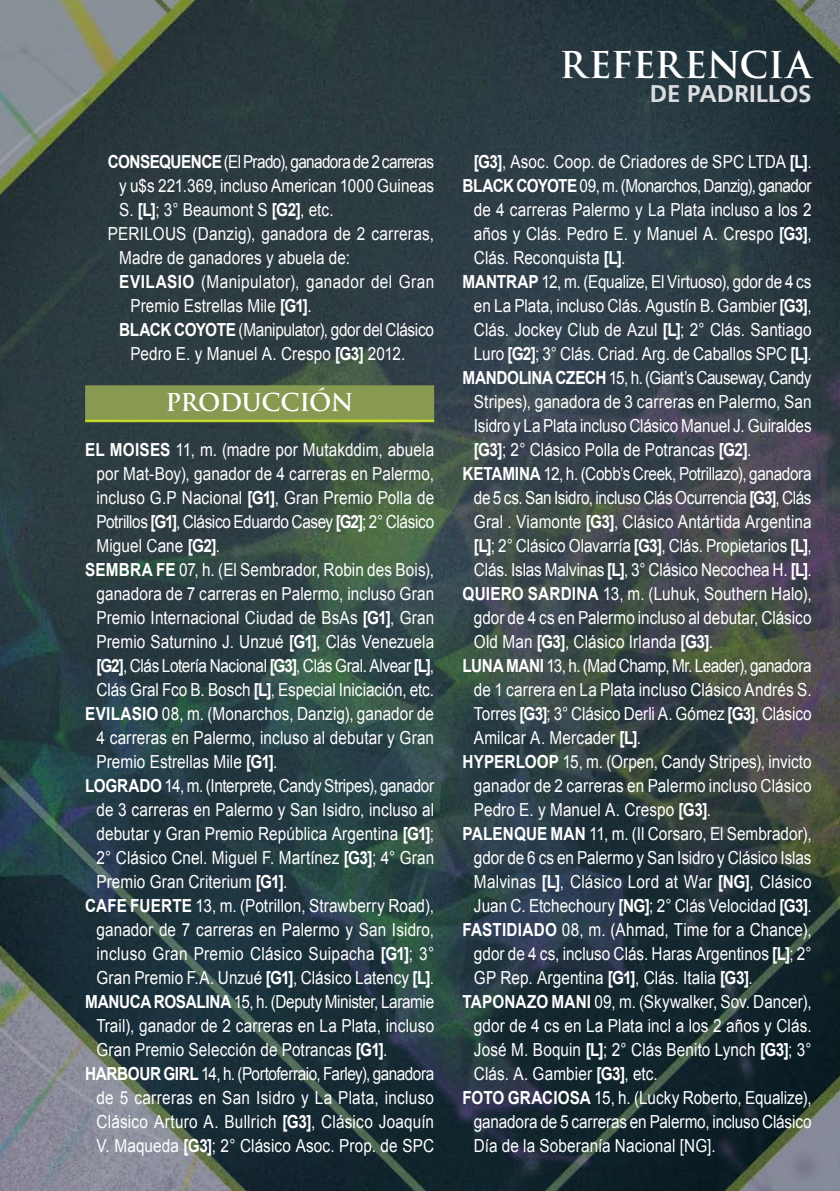
<style>
.page{position:relative;width:840px;height:1191px;background:#fff}
.page>*{position:absolute;margin:0;border:0;box-sizing:border-box;transform-origin:0 0}
.Gan-Page_Title{font:700 36px "Trajan Pro";letter-spacing:-.01em;color:#fff}
.Gan-Page_Title-2{font:700 24px "Frutiger";color:#dcddde}
.PAD-H1{font:700 24px "Trajan Pro";letter-spacing:-.025em;color:#fff}
.PAD-L1{font:18px/24px "Arial";letter-spacing:.005em;color:#fff;text-align:justify;scale:.85 1}
.PAD-L3{font:18px/24px "Arial";letter-spacing:.01em;color:#fff;text-align:justify;scale:.85 1}
.PAD-L4{font:18px/24px "Arial";letter-spacing:-.015em;color:#fff;scale:.85 1}
.PAD-L4-2{font:18px/24px "Arial";letter-spacing:.005em;color:#fff;scale:.85 1}
.s1{font-weight:700}
</style>
<div class="page">
<img style="left:0;top:0;width:839px;height:1191px">
<div style="left:85px;top:385px;width:349px;height:34px;background:#889951"></div>
<hr style="left:85px;top:419px;width:349px;height:3px;background:#c4d82e">
<p class="PAD-L3" style="left:119px;top:150px;width:372px;text-indent:-11px"><span class="s1">CONSEQUENCE</span> (El Prado), ganadora de 2 carreras y u$s 221.369, incluso American 1000 Guineas S. <span class="s1">[L]</span>; 3° Beaumont S <span class="s1">[G2]</span>, etc.</p>
<p class="PAD-L3" style="left:119px;top:222px;width:372px;text-indent:-11px">PERILOUS (Danzig), ganadora de 2 carreras,<br>Madre de ganadores y abuela de:</p>
<p class="PAD-L4-2" style="left:130px;top:270px;width:358px;text-indent:-11px"><span class="s1">EVILASIO</span> (Manipulator), ganador del Gran<br>Premio Estrellas Mile <span class="s1">[G1]</span>.</p>
<p class="PAD-L4" style="left:130px;top:318px;width:358px;text-indent:-11px"><span class="s1">BLACK COYOTE</span> (Manipulator), gdor del Clásico<br>Pedro E. y Manuel A. Crespo <span class="s1">[G3]</span> 2012.</p>
<p class="PAD-H1" style="left:165px;top:387px;width:189px">PRODUCCIÓN</p>
<p class="PAD-L1" style="left:96px;top:438px;width:398px;text-indent:-11px"><span class="s1">EL MOISES</span> 11, m. (madre por Mutakddim, abuela por Mat-Boy), ganador de 4 carreras en Palermo, incluso G.P Nacional <span class="s1">[G1]</span>, Gran Premio Polla de Potrillos <span class="s1">[G1]</span>, Clásico Eduardo Casey <span class="s1">[G2]</span>; 2° Clásico Miguel Cane <span class="s1">[G2]</span>.</p>
<p class="PAD-L1" style="left:96px;top:558px;width:398px;text-indent:-11px"><span class="s1">SEMBRA FE</span> 07, h. (El Sembrador, Robin des Bois), ganadora de 7 carreras en Palermo, incluso Gran Premio Internacional Ciudad de BsAs <span class="s1">[G1]</span>, Gran Premio Saturnino J. Unzué <span class="s1">[G1]</span>, Clás Venezuela <span class="s1">[G2]</span>, Clás Lotería Nacional <span class="s1">[G3]</span>, Clás Gral. Alvear <span class="s1">[L]</span>, Clás Gral Fco B. Bosch <span class="s1">[L]</span>, Especial Iniciación, etc.</p>
<p class="PAD-L1" style="left:96px;top:702px;width:398px;text-indent:-11px"><span class="s1">EVILASIO</span> 08, m. (Monarchos, Danzig), ganador de 4 carreras en Palermo, incluso al debutar y Gran Premio Estrellas Mile <span class="s1">[G1]</span>.</p>
<p class="PAD-L1" style="left:96px;top:774px;width:398px;text-indent:-11px"><span class="s1">LOGRADO</span> 14, m. (Interprete, Candy Stripes), ganador de 3 carreras en Palermo y San Isidro, incluso al debutar y Gran Premio República Argentina <span class="s1">[G1]</span>; 2° Clásico Cnel. Miguel F. Martínez <span class="s1">[G3]</span>; 4° Gran Premio Gran Criterium <span class="s1">[G1]</span>.</p>
<p class="PAD-L1" style="left:96px;top:894px;width:398px;text-indent:-11px"><span class="s1">CAFE FUERTE</span> 13, m. (Potrillon, Strawberry Road), ganador de 7 carreras en Palermo y San Isidro, incluso Gran Premio Clásico Suipacha <span class="s1">[G1]</span>; 3° Gran Premio F.A. Unzué <span class="s1">[G1]</span>, Clásico Latency <span class="s1">[L]</span>.</p>
<p class="PAD-L1" style="left:96px;top:990px;width:398px;text-indent:-11px"><span class="s1">MANUCA ROSALINA</span> 15, h. (Deputy Minister, Laramie Trail), ganador de 2 carreras en La Plata, incluso Gran Premio Selección de Potrancas <span class="s1">[G1]</span>.</p>
<p class="PAD-L1" style="left:96px;top:1062px;width:398px;text-indent:-11px"><span class="s1">HARBOUR GIRL</span> 14, h. (Portoferraio, Farley), ganadora de 5 carreras en San Isidro y La Plata, incluso Clásico Arturo A. Bullrich <span class="s1">[G3]</span>, Clásico Joaquín V. Maqueda <span class="s1">[G3]</span>; 2° Clásico Asoc. Prop. de SPC</p>
<p class="Gan-Page_Title" style="left:559px;top:43px;width:253px">REFERENCIA</p>
<p class="Gan-Page_Title-2" style="left:649px;top:80px;width:163px">DE PADRILLOS</p>
<p class="PAD-L1" style="left:473px;top:150px;width:398px"><span class="s1">[G3]</span>, Asoc. Coop. de Criadores de SPC LTDA <span class="s1">[L]</span>.</p>
<p class="PAD-L1" style="left:473px;top:174px;width:398px;text-indent:-11px"><span class="s1">BLACK COYOTE</span> 09, m. (Monarchos, Danzig), ganador de 4 carreras Palermo y La Plata incluso a los 2 años y Clás. Pedro E. y Manuel A. Crespo <span class="s1">[G3]</span>, Clás. Reconquista <span class="s1">[L]</span>.</p>
<p class="PAD-L1" style="left:473px;top:270px;width:398px;text-indent:-11px"><span class="s1">MANTRAP</span> 12, m. (Equalize, El Virtuoso), gdor de 4 cs en La Plata, incluso Clás. Agustín B. Gambier <span class="s1">[G3]</span>, Clás. Jockey Club de Azul <span class="s1">[L]</span>; 2° Clás. Santiago Luro <span class="s1">[G2]</span>; 3° Clás. Criad. Arg. de Caballos SPC <span class="s1">[L]</span>.</p>
<p class="PAD-L1" style="left:473px;top:366px;width:398px;text-indent:-11px"><span class="s1">MANDOLINA CZECH</span> 15, h. (Giant’s Causeway, Candy Stripes), ganadora de 3 carreras en Palermo, San Isidro y La Plata incluso Clásico Manuel J. Guiraldes <span class="s1">[G3]</span>; 2° Clásico Polla de Potrancas <span class="s1">[G2]</span>.</p>
<p class="PAD-L1" style="left:473px;top:462px;width:398px;text-indent:-11px"><span class="s1">KETAMINA</span> 12, h. (Cobb’s Creek, Potrillazo), ganadora de 5 cs. San Isidro, incluso Clás Ocurrencia <span class="s1">[G3]</span>, Clás Gral . Viamonte <span class="s1">[G3]</span>, Clásico Antártida Argentina <span class="s1">[L]</span>; 2° Clásico Olavarría <span class="s1">[G3]</span>, Clás. Propietarios <span class="s1">[L]</span>, Clás. Islas Malvinas <span class="s1">[L]</span>, 3° Clásico Necochea H. <span class="s1">[L]</span>.</p>
<p class="PAD-L1" style="left:473px;top:582px;width:398px;text-indent:-11px"><span class="s1">QUIERO SARDINA</span> 13, m. (Luhuk, Southern Halo), gdor de 4 cs en Palermo incluso al debutar, Clásico Old Man <span class="s1">[G3]</span>, Clásico Irlanda <span class="s1">[G3]</span>.</p>
<p class="PAD-L1" style="left:473px;top:654px;width:398px;text-indent:-11px"><span class="s1">LUNA MANI</span> 13, h. (Mad Champ, Mr. Leader), ganadora de 1 carrera en La Plata incluso Clásico Andrés S.<br>Torres <span class="s1">[G3]</span>; 3° Clásico Derli A. Gómez <span class="s1">[G3]</span>, Clásico Amilcar A. Mercader <span class="s1">[L]</span>.</p>
<p class="PAD-L1" style="left:473px;top:750px;width:398px;text-indent:-11px"><span class="s1">HYPERLOOP</span> 15, m. (Orpen, Candy Stripes), invicto ganador de 2 carreras en Palermo incluso Clásico Pedro E. y Manuel A. Crespo <span class="s1">[G3]</span>.</p>
<p class="PAD-L1" style="left:473px;top:822px;width:398px;text-indent:-11px"><span class="s1">PALENQUE MAN</span> 11, m. (Il Corsaro, El Sembrador), gdor de 6 cs en Palermo y San Isidro y Clásico Islas Malvinas <span class="s1">[L]</span>, Clásico Lord at War <span class="s1">[NG]</span>, Clásico Juan C. Etchechoury <span class="s1">[NG]</span>; 2° Clás Velocidad <span class="s1">[G3]</span>.</p>
<p class="PAD-L1" style="left:473px;top:918px;width:398px;text-indent:-11px"><span class="s1">FASTIDIADO</span> 08, m. (Ahmad, Time for a Chance), gdor de 4 cs, incluso Clás. Haras Argentinos <span class="s1">[L]</span>; 2° GP Rep. Argentina <span class="s1">[G1]</span>, Clás. Italia <span class="s1">[G3]</span>.</p>
<p class="PAD-L1" style="left:473px;top:990px;width:398px;text-indent:-11px"><span class="s1">TAPONAZO MANI</span> 09, m. (Skywalker, Sov. Dancer), gdor de 4 cs en La Plata incl a los 2 años y Clás.<br>José M. Boquin <span class="s1">[L]</span>; 2° Clás Benito Lynch <span class="s1">[G3]</span>; 3° Clás. A. Gambier <span class="s1">[G3]</span>, etc.</p>
<p class="PAD-L1" style="left:473px;top:1086px;width:398px;text-indent:-11px"><span class="s1">FOTO GRACIOSA</span> 15, h. (Lucky Roberto, Equalize), ganadora de 5 carreras en Palermo, incluso Clásico Día de la Soberanía Nacional [NG].</p>
</div>
